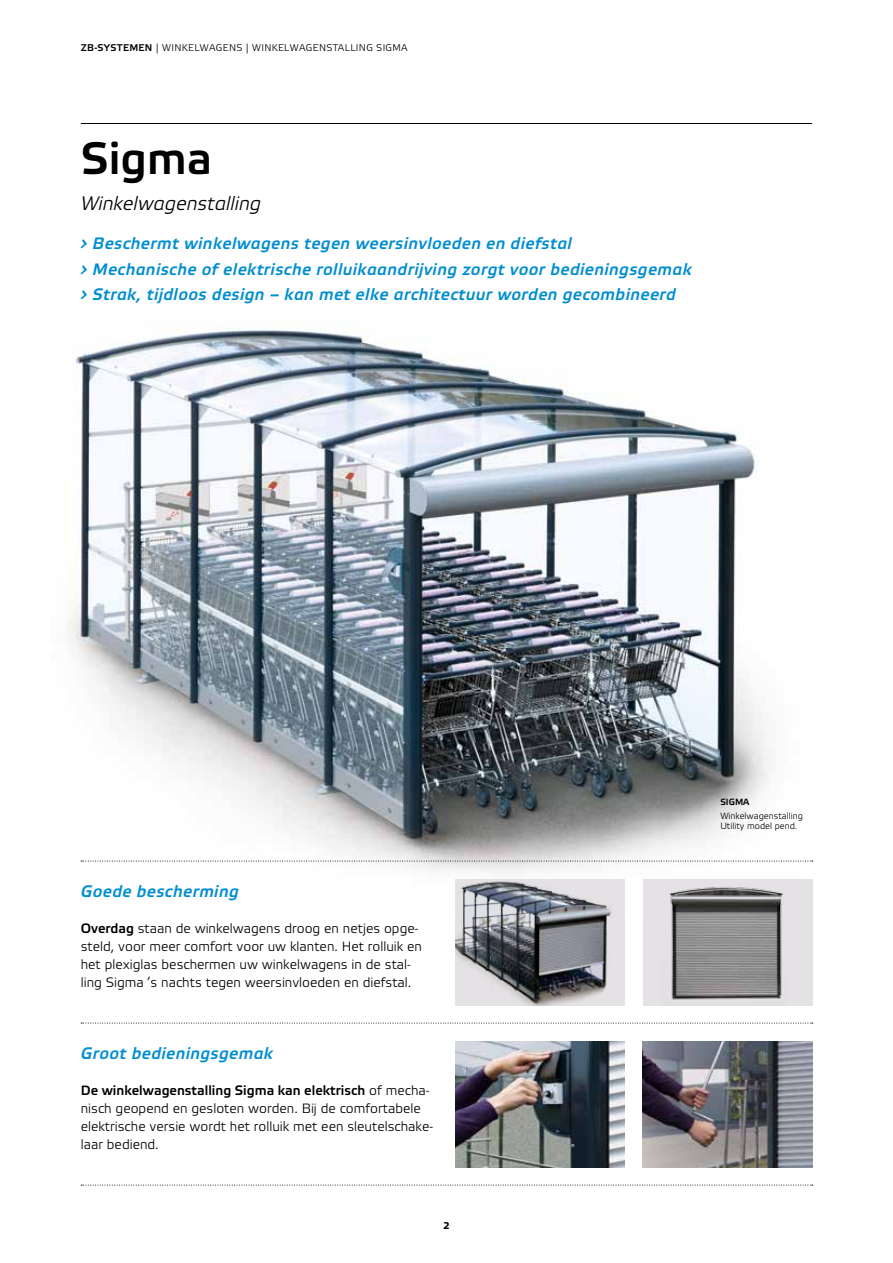
<style>
.page{position:relative;width:893px;height:1263px;background:#fff}
.page>*{position:absolute;margin:0;border:0;box-sizing:border-box;transform-origin:0 0}
.t1{font:500 45px "Wanzl Etelka";color:#000}
.t2{font:italic 300 19.5px "Wanzl Etelka";color:#000}
.t3{font:italic 500 16.5px/25.5px "Wanzl Etelka";letter-spacing:.025em;color:#008dd1}
.t4{font:300 13.5px/18px "Wanzl Etelka";color:#000}
.t5{font:300 9.75px "Wanzl Etelka";letter-spacing:.03em;color:#000}
.t6{font:500 9.75px "Wanzl Etelka";letter-spacing:.03em;color:#000}
.t7{font:700 9.75px "Wanzl Etelka Text";color:#000}
.t8{font:300 9px/10.8px "Wanzl Etelka";color:#000}
.t9{font:500 9px "Wanzl Etelka";color:#000}
.s1{font-weight:300}
.s2{font-weight:500}
</style>
<div class="page">
<img style="left:68px;top:328px;width:731px;height:544px">
<hr style="left:81px;top:123px;width:731px;height:1px;background:#000">
<img style="left:455px;top:1042px;width:170px;height:126px">
<img style="left:643px;top:1042px;width:169px;height:126px">
<svg style="left:81px;top:1023px;width:732px;height:1px"></svg>
<svg style="left:81px;top:861px;width:732px;height:1px"></svg>
<svg style="left:81px;top:1185px;width:732px;height:1px"></svg>
<div style="left:455px;top:879px;width:170px;height:126px;background:#e4e2e4"></div>
<img style="left:455px;top:881px;width:157px;height:124px">
<div style="left:643px;top:879px;width:169px;height:126px;background:#e4e2e4"></div>
<img style="left:669px;top:887px;width:115px;height:113px">
<p class="t6" style="left:81px;top:42px;width:122px">ZB-systemen <span class="s1">| winkelwag</span></p>
<p class="t5" style="left:223px;top:42px;width:70px">ens | winkelwag</p>
<p class="t5" style="left:313px;top:42px;width:33px">enstall</p>
<p class="t5" style="left:356px;top:42px;width:38px">ing Sigma</p>
<h1 class="t1" style="left:81px;top:132px;width:133px">Sigma</h1>
<h2 class="t2" style="left:81px;top:192px;width:182px">Winkelwagenstalling</h2>
<p class="t3" style="left:81px;top:232px;width:612px">› Beschermt winkelwagens tegen weersinvloeden en diefstal<br>› Mechanische of elektrische rolluikaandrijving zorgt voor bedieningsgemak › Strak, tijdloos design – kan met elke architectuur worden gecombineerd</p>
<p class="t3" style="left:81px;top:880px;width:159px">Goede bescherming</p>
<p class="t4" style="left:81px;top:920px;width:343px"><span class="s2">Overdag</span> staan de winkelwagens droog en netjes opge&shy;steld, voor meer comfort voor uw klanten. Het rolluik en het plexiglas beschermen uw winkelwagens in de stal&shy;ling Sigma ’s nachts tegen weersinvloeden en diefstal.</p>
<p class="t3" style="left:81px;top:1042px;width:194px">Groot bedieningsgemak</p>
<p class="t4" style="left:81px;top:1082px;width:354px"><span class="s2">De winkelwagenstalling Sigma kan elektrisch</span> of mecha&shy;nisch geopend en gesloten worden. Bij de comfortabele elektrische versie wordt het rolluik met een sleutelschake&shy;laar bediend.</p>
<p class="t7" style="left:443px;top:1220px;width:8px">2</p>
<p class="t9" style="left:720px;top:797px;width:31px">Sigma</p>
<p class="t8" style="left:720px;top:810px;width:84px">Winkelwagenstalling<br>Utility model pend.</p>
</div>
